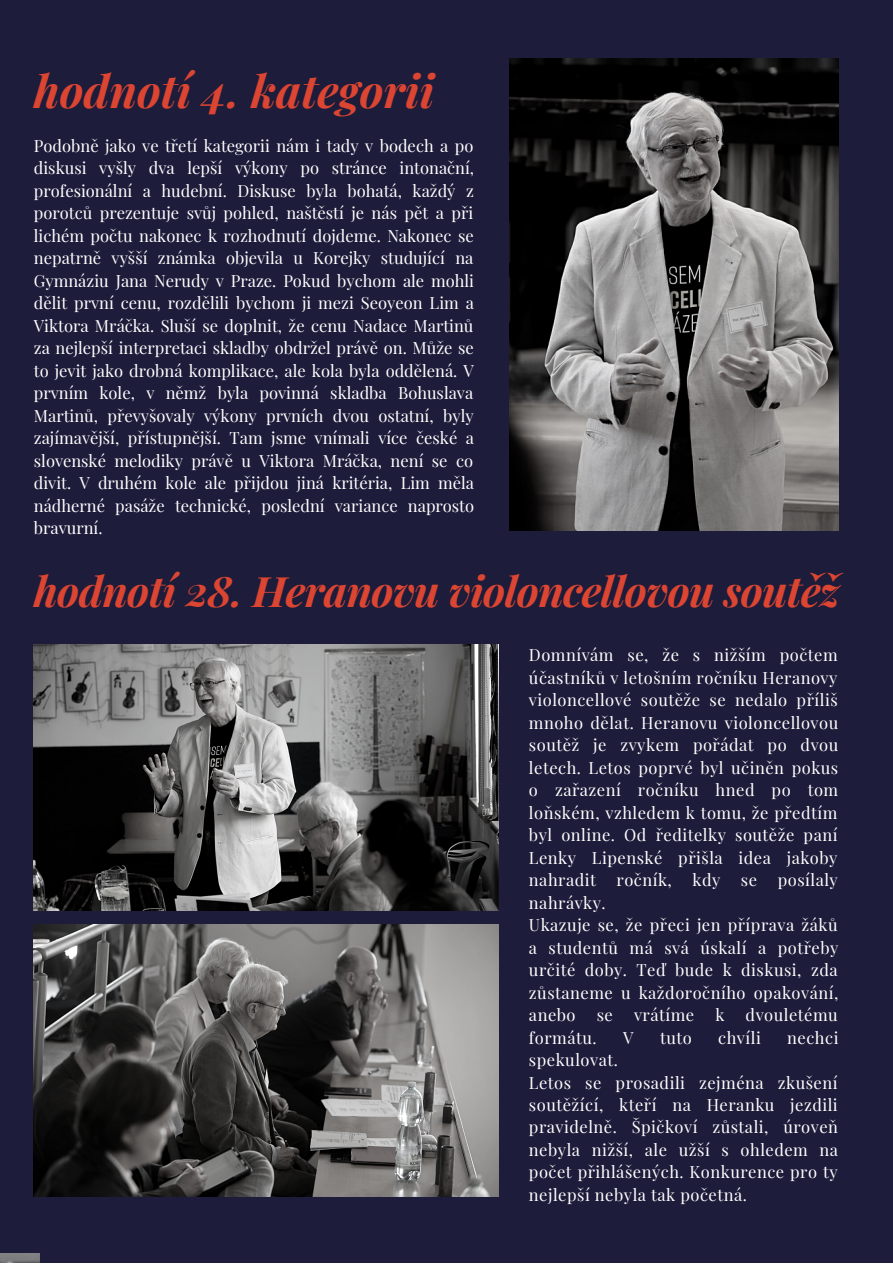
<style>
.page{position:relative;width:893px;height:1264px;background:#fff}
.page>*{position:absolute;margin:0;border:0;box-sizing:border-box;transform-origin:0 0}
.t1{font:italic 700 45.15px "Playfair Display";color:#db4531}
.t2{font:italic 700 42px "Playfair Display";letter-spacing:-.015em;color:#db4531}
.t3{font:16.5px/22.5px "Playfair Display";letter-spacing:.03em;color:#fff}
</style>
<div class="page">
<div style="left:0;top:0;width:892px;height:1262px;background:#1d1c3b"></div>
<img style="left:509px;top:59px;width:329px;height:472px">
<img style="left:34px;top:644px;width:464px;height:266px">
<img style="left:0;top:1253px;width:39px;height:9px">
<img style="left:34px;top:924px;width:464px;height:272px">
<h1 class="t1" style="left:34px;top:59px;width:402px">hodnotí 4. kategorii</h1>
<p class="t3" style="left:34px;top:134px;width:442px;text-align:justify">Podobně jako ve třetí kategorii nám i tady v bodech a po diskusi vyšly dva lepší výkony po stránce intonační, profesionální a hudební. Diskuse byla bohatá, každý z porotců prezentuje svůj pohled, naštěstí je nás pět a při lichém počtu nakonec k rozhodnutí dojdeme. Nakonec se nepatrně vyšší známka objevila u Korejky studující na Gymnáziu Jana Nerudy v Praze. Pokud bychom ale mohli dělit první cenu, rozdělili bychom ji mezi Seoyeon Lim a Viktora Mráčka. Sluší se doplnit, že cenu Nadace Martinů za nejlepší interpretaci skladby obdržel právě on. Může se to jevit jako drobná komplikace, ale kola byla oddělená. V prvním kole, v němž byla povinná skladba Bohuslava Martinů, převyšovaly výkony prvních dvou ostatní, byly zajímavější, přístupnější. Tam jsme vnímali více české a slovenské melodiky právě u Viktora Mráčka, není se co divit. V druhém kole ale přijdou jiná kritéria, Lim měla nádherné pasáže technické, poslední variance naprosto bravurní.</p>
<h2 class="t2" style="left:34px;top:561px;width:807px">hodnotí 28. Heranovu violoncellovou soutěž</h2>
<p class="t3" style="left:529px;top:643px;width:311px">Domnívám se, že s nižším počtem účastníků v letošním ročníku Heranovy violoncellové soutěže se nedalo příliš mnoho dělat. Heranovu violoncellovou soutěž je zvykem pořádat po dvou letech. Letos poprvé byl učiněn pokus o zařazení ročníku hned po tom loňském, vzhledem k tomu, že předtím byl online. Od ředitelky soutěže paní<br>Lenky Lipenské přišla idea jakoby nahradit ročník, kdy se posílaly nahrávky.<br>Ukazuje se, že přeci jen příprava žáků a studentů má svá úskalí a potřeby určité doby. Teď bude k diskusi, zda zůstaneme u každoročního opakování, anebo</p>
<p class="t3" style="left:596px;top:1002px;width:18px">se</p>
<p class="t3" style="left:634px;top:1002px;width:62px">vrátíme</p>
<p class="t3" style="left:715px;top:1002px;width:11px">k</p>
<p class="t3" style="left:745px;top:1002px;width:94px">dvouletému</p>
<p class="t3" style="left:529px;top:1025px;width:69px">formátu.</p>
<p class="t3" style="left:623px;top:1025px;width:12px">V</p>
<p class="t3" style="left:660px;top:1025px;width:33px">tuto</p>
<p class="t3" style="left:718px;top:1025px;width:44px">chvíli</p>
<p class="t3" style="left:787px;top:1025px;width:53px">nechci</p>
<p class="t3" style="left:529px;top:1047px;width:310px">spekulovat.<br>Letos se prosadili zejména zkušení soutěžící, kteří na Heranku jezdili pravidelně. Špičkoví zůstali, úroveň nebyla nižší, ale užší s ohledem na počet přihlášených. Konkurence pro ty nejlepší nebyla tak početná.</p>
</div>
